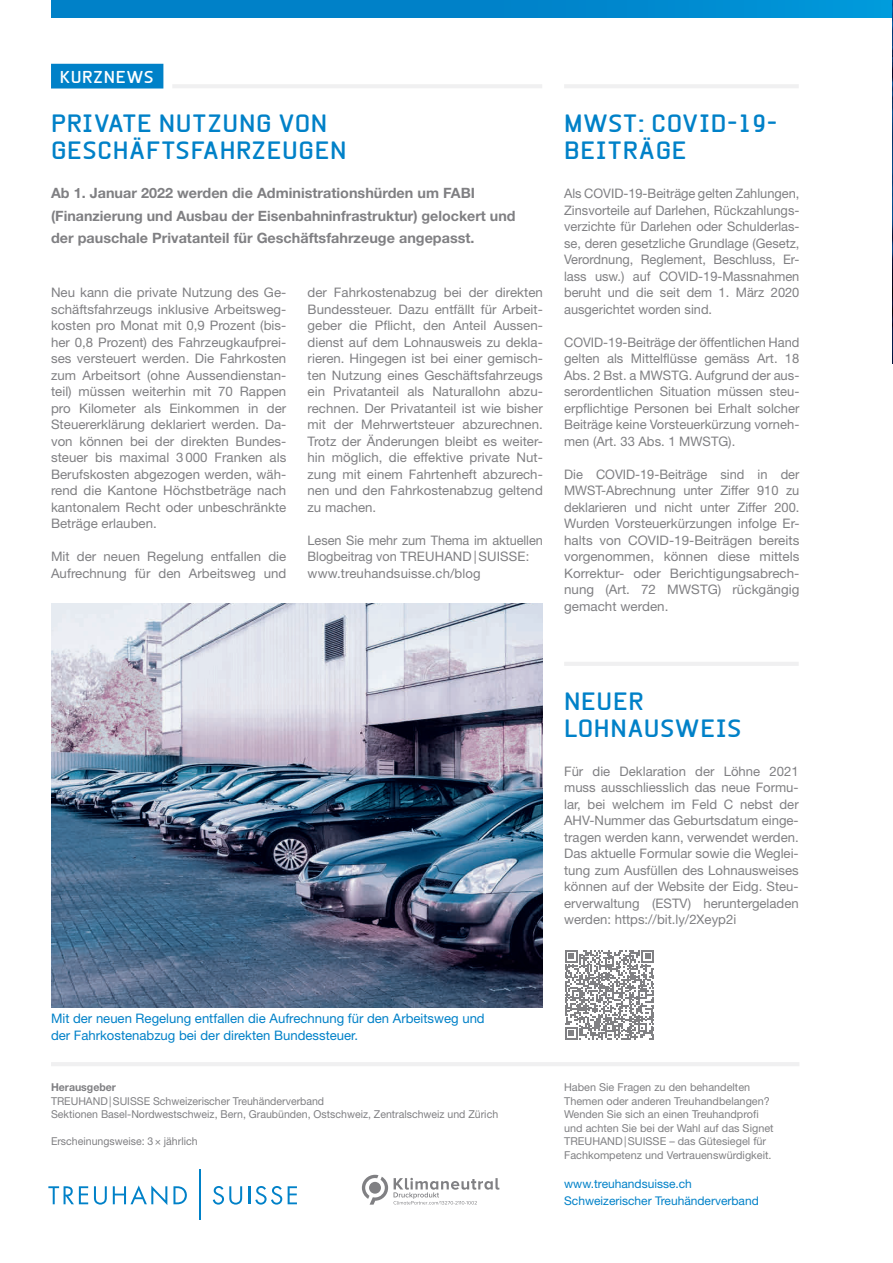
<style>
.page{position:relative;width:893px;height:1263px;background:#fff}
.page>*{position:absolute;margin:0;border:0;box-sizing:border-box;transform-origin:0 0}
.t1{font:700 24px/27px "Beta Sans";letter-spacing:.025em;color:#0081c8}
.t2{font:700 16.5px "Beta Sans";letter-spacing:.04em;color:#fff}
.t3{font:700 14.25px/22.5px "Helvetica Neue LT Std";color:#808083}
.t4{font:13.2px/16.5px "Helvetica Neue LT Std";color:#808083;text-align:justify}
.t5{font:13.2px/16.5px "Helvetica Neue LT Std";color:#0081c8}
.t6{font:12px/16.5px "Helvetica Neue LT Std";color:#0081c8}
.t7{font:10.8px/13.5px "Helvetica Neue LT Std";color:#808083}
.t8{font:700 10.8px "Helvetica Neue LT Std";color:#808083}
</style>
<div class="page">
<div style="left:51px;top:0;width:842px;height:17px;background:linear-gradient(to right,#007bc3,#0093d6)"></div>
<svg style="left:48px;top:1186px;width:40px;height:18px"></svg>
<svg style="left:94px;top:1186px;width:13px;height:18px"></svg>
<svg style="left:113px;top:1185px;width:54px;height:20px"></svg>
<svg style="left:173px;top:1186px;width:14px;height:18px"></svg>
<svg style="left:213px;top:1186px;width:29px;height:18px"></svg>
<svg style="left:248px;top:1186px;width:34px;height:18px"></svg>
<svg style="left:288px;top:1186px;width:9px;height:18px"></svg>
<hr style="left:199px;top:1169px;width:2px;height:51px;background:#0081c8">
<hr style="left:51px;top:1062px;width:748px;height:4px;background:#f0f0f1">
<div style="left:51px;top:64px;width:112px;height:25px;background:#0081c8"></div>
<hr style="left:172px;top:84px;width:370px;height:4px;background:#f0f0f1">
<hr style="left:564px;top:84px;width:235px;height:4px;background:#f0f0f1">
<img style="left:51px;top:603px;width:492px;height:404px">
<svg style="left:362px;top:1175px;width:26px;height:30px"></svg>
<svg style="left:394px;top:1178px;width:106px;height:26px"></svg>
<svg style="left:565px;top:950px;width:89px;height:89px"></svg>
<hr style="left:564px;top:662px;width:235px;height:4px;background:#f0f0f1">
<img style="left:892px;top:1px;width:1px;height:362px">
<p class="t2" style="left:60px;top:67px;width:95px">KURZNEWS</p>
<h1 class="t1" style="left:51px;top:110px;width:297px">PRIVATE NUTZUNG VON<br>GESCHÄFTSFAHRZEUGEN</h1>
<p class="t3" style="left:51px;top:181px;width:466px">Ab 1. Januar 2022 werden die Administrationshürden um FABI (Finanzierung und Ausbau der Eisenbahninfrastruktur) gelockert und der pauschale Privatanteil für Geschäftsfahrzeuge angepasst.</p>
<p class="t4" style="left:51px;top:284px;width:237px">Neu kann die private Nutzung des Ge&shy;schäftsfahrzeugs inklusive Arbeitsweg&shy;kosten pro Monat mit 0,9 Prozent (bis&shy;her 0,8 Prozent) des Fahrzeugkaufprei&shy;ses versteuert werden. Die Fahrkosten zum Arbeitsort (ohne Aussendienstan&shy;teil) müssen weiterhin mit 70 Rappen pro Kilometer als Einkommen in der Steuererklärung deklariert werden. Da&shy;von können bei der direkten Bundes&shy;steuer bis maximal 3000 Franken als Berufskosten abgezogen werden, wäh&shy;rend die Kantone Höchstbeträge nach kantonalem Recht oder unbeschränkte Beträge erlauben.</p>
<p class="t4" style="left:51px;top:548px;width:237px">Mit der neuen Regelung entfallen die<br>Aufrechnung für den Arbeitsweg und</p>
<p class="t4" style="left:308px;top:284px;width:237px">der Fahrkostenabzug bei der direkten Bundessteuer. Dazu entfällt für Arbeit&shy;geber die Pflicht, den Anteil Aussen&shy;dienst auf dem Lohnausweis zu dekla&shy;rieren. Hingegen ist bei einer gemisch&shy;ten Nutzung eines Geschäftsfahrzeugs ein Privatanteil als Naturallohn abzu&shy;rechnen. Der Privatanteil ist wie bisher mit der Mehrwertsteuer abzurechnen.<br>Trotz der Änderungen bleibt es weiter&shy;hin möglich, die effektive private Nut&shy;zung mit einem Fahrtenheft abzurech&shy;nen und den Fahrkostenabzug geltend zu machen.</p>
<p class="t4" style="left:308px;top:531px;width:237px;text-align:left">Lesen Sie mehr zum Thema im aktuellen<br>Blogbeitrag von TREUHAND |SUISSE: www.treuhandsuisse.ch/blog</p>
<h1 class="t1" style="left:564px;top:110px;width:215px">MWST: COVID-19-<br>BEITRÄGE</h1>
<p class="t4" style="left:564px;top:185px;width:237px">Als COVID-19-Beiträge gelten Zahlungen, Zinsvorteile auf Darlehen, Rückzahlungs&shy;verzichte für Darlehen oder Schulderlas&shy;se, deren gesetzliche Grundlage (Gesetz, Verordnung, Reglement, Beschluss, Er&shy;lass usw.) auf COVID-19-Massnahmen beruht und die seit dem 1. März 2020 ausgerichtet worden sind.</p>
<p class="t4" style="left:564px;top:333px;width:237px">COVID-19-Beiträge der öffentlichen Hand gelten als Mittelflüsse gemäss Art. 18<br>Abs. 2 Bst. a MWSTG. Aufgrund der aus&shy;serordentlichen Situation müssen steu&shy;erpflichtige Personen bei Erhalt solcher Beiträge keine Vorsteuerkürzung vorneh&shy;men (Art. 33 Abs. 1 MWSTG).</p>
<p class="t4" style="left:564px;top:465px;width:237px">Die COVID-19-Beiträge sind in der MWST-Abrechnung unter Ziffer 910 zu deklarieren und nicht unter Ziffer 200.<br>Wurden Vorsteuerkürzungen infolge Er&shy;halts von COVID-19-Beiträgen bereits vorgenommen, können diese mittels Korrektur- oder Berichtigungsabrech&shy;nung (Art. 72 MWSTG) rückgängig gemacht werden.</p>
<h1 class="t1" style="left:564px;top:687px;width:179px">NEUER<br>LOHNAUSWEIS</h1>
<p class="t4" style="left:564px;top:762px;width:236px">Für die Deklaration der Löhne 2021 muss ausschliesslich das neue Formu&shy;lar, bei welchem im Feld C nebst der AHV-Nummer das Geburtsdatum einge&shy;tragen werden kann, verwendet werden.<br>Das aktuelle Formular sowie die Weglei&shy;tung zum Ausfüllen des Lohnausweises können auf der Website der Eidg. Steu&shy;erverwaltung (ESTV) heruntergeladen werden: https://bit.ly/2Xeyp2i</p>
<p class="t5" style="left:51px;top:1010px;width:435px">Mit der neuen Regelung entfallen die Aufrechnung für den Arbeitsweg und der Fahrkostenabzug bei der direkten Bundessteuer.</p>
<p class="t8" style="left:51px;top:1081px;width:67px">Herausgeber</p>
<p class="t7" style="left:51px;top:1094px;width:449px">TREUHAND|SUISSE Schweizerischer Treuhänderverband<br>Sektionen Basel-Nordwestschweiz, Bern, Graubünden, Ostschweiz, Zentralschweiz und Zürich</p>
<p class="t7" style="left:51px;top:1134px;width:148px">Erscheinungsweise: 3× jährlich</p>
<p class="t7" style="left:564px;top:1080px;width:211px">Haben Sie Fragen zu den behandelten Themen oder anderen Treuhandbelangen?<br>Wenden Sie sich an einen Treuhandprofi und achten Sie bei der Wahl auf das Signet TREUHAND|SUISSE – das Gütesiegel für Fachkompetenz und Vertrauenswürdigkeit.</p>
<p class="t6" style="left:564px;top:1175px;width:196px">www.treuhandsuisse.ch<br>Schweizerischer Treuhänderverband</p>
</div>
